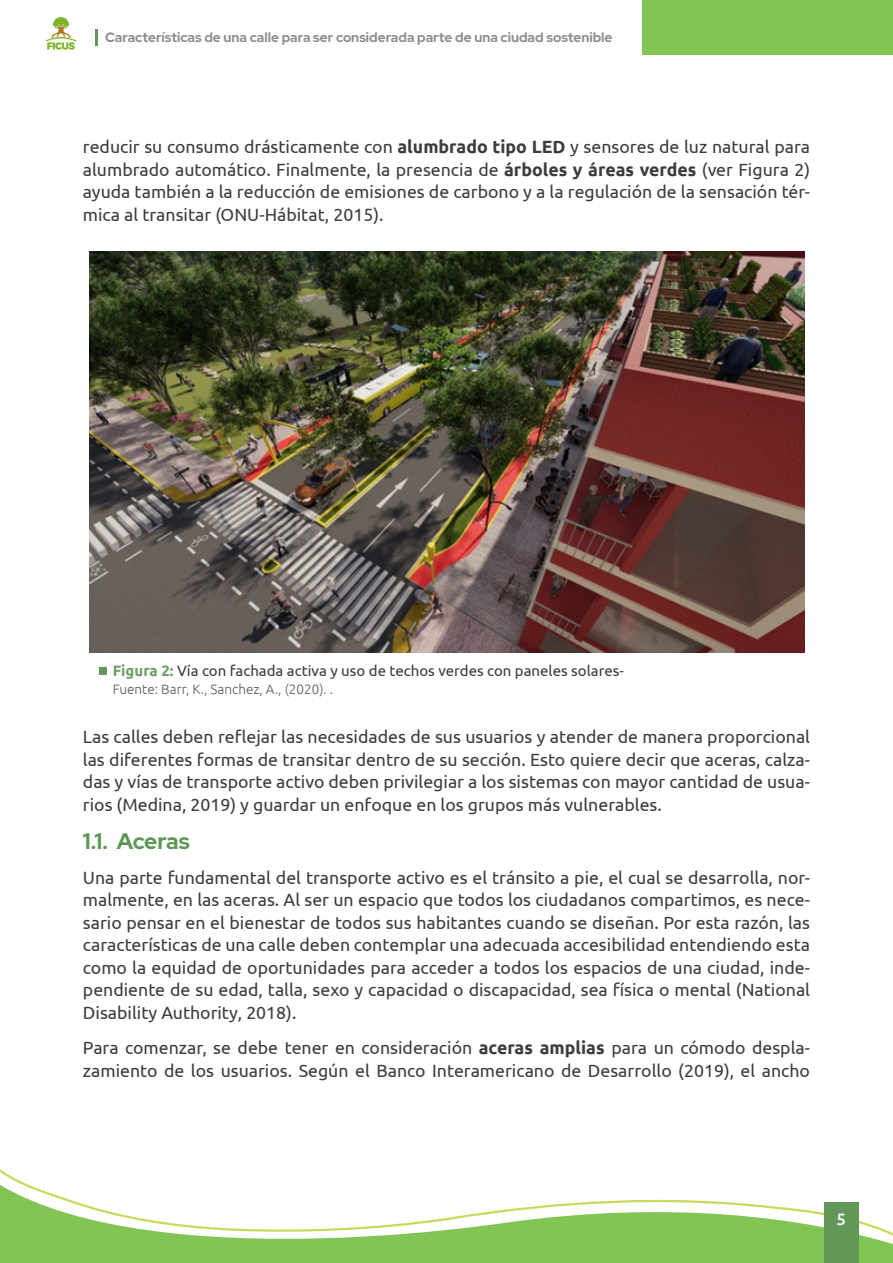
<style>
.page{position:relative;width:893px;height:1263px;background:#fff}
.page>*{position:absolute;margin:0;border:0;box-sizing:border-box;transform-origin:0 0}
.t1{font:700 22.5px "Red Hat Display";letter-spacing:-.015em;color:#5d9757}
.t2{font:17.7px/22.5px "Ubuntu";color:#3c3c3d;text-align:justify}
.t3{font:500 16.5px "Ubuntu";color:#fff}
.t4{font:15px "Ubuntu";color:#3c3c3d}
.t5{font:700 13.5px "Red Hat Display";color:#8b8d90}
.t6{font:300 13.5px "Ubuntu";color:#57585a}
.s1{font-weight:700}
.s2{font-weight:700;color:#6c9d63}
</style>
<div class="page">
<svg style="left:0;top:1169px;width:893px;height:94px"></svg>
<img style="left:45px;top:16px;width:32px;height:34px">
<hr style="left:95px;top:29px;width:3px;height:16px;background:#619857">
<div style="left:825px;top:1202px;width:34px;height:61px;background:#619857"></div>
<div style="left:642px;top:0;width:251px;height:55px;background:#83c555"></div>
<div style="left:99px;top:668px;width:8px;height:7px;background:#619857"></div>
<img style="left:90px;top:251px;width:714px;height:401px">
<p class="t5" style="left:105px;top:29px;width:509px">Características de una calle para ser considerada parte de una ciudad sostenible</p>
<p class="t2" style="left:83px;top:135px;width:729px">reducir su consumo drásticamente con <span class="s1">alumbrado tipo LED</span> y sensores de luz natural para alumbrado automático. Finalmente, la presencia de <span class="s1">árboles y áreas verdes</span> (ver Figura 2) ayuda también a la reducción de emisiones de carbono y a la regulación de la sensación tér&shy;mica al transitar (ONU-Hábitat, 2015).</p>
<p class="t4" style="left:113px;top:662px;width:513px"><span class="s2">Figura 2:</span> Vía con fachada activa y uso de techos verdes con paneles solares-</p>
<p class="t6" style="left:113px;top:681px;width:222px">Fuente: Barr, K., Sanchez, A., (2020). .</p>
<p class="t2" style="left:83px;top:725px;width:729px">Las calles deben reflejar las necesidades de sus usuarios y atender de manera proporcional las diferentes formas de transitar dentro de su sección. Esto quiere decir que aceras, calza&shy;das y vías de transporte activo deben privilegiar a los sistemas con mayor cantidad de usua&shy;rios (Medina, 2019) y guardar un enfoque en los grupos más vulnerables.</p>
<p class="t1" style="left:83px;top:826px;width:108px">1.1. Aceras</p>
<p class="t2" style="left:83px;top:866px;width:729px">Una parte fundamental del transporte activo es el tránsito a pie, el cual se desarrolla, nor&shy;malmente, en las aceras. Al ser un espacio que todos los ciudadanos compartimos, es nece&shy;sario pensar en el bienestar de todos sus habitantes cuando se diseñan. Por esta razón, las características de una calle deben contemplar una adecuada accesibilidad entendiendo esta como la equidad de oportunidades para acceder a todos los espacios de una ciudad, inde&shy;pendiente de su edad, talla, sexo y capacidad o discapacidad, sea física o mental (National Disability Authority, 2018).</p>
<p class="t2" style="left:83px;top:1036px;width:729px">Para comenzar, se debe tener en consideración <span class="s1">aceras amplias</span> para un cómodo despla&shy;zamiento de los usuarios. Según el Banco Interamericano de Desarrollo (2019), el ancho</p>
<p class="t3" style="left:837px;top:1209px;width:11px">5</p>
</div>
